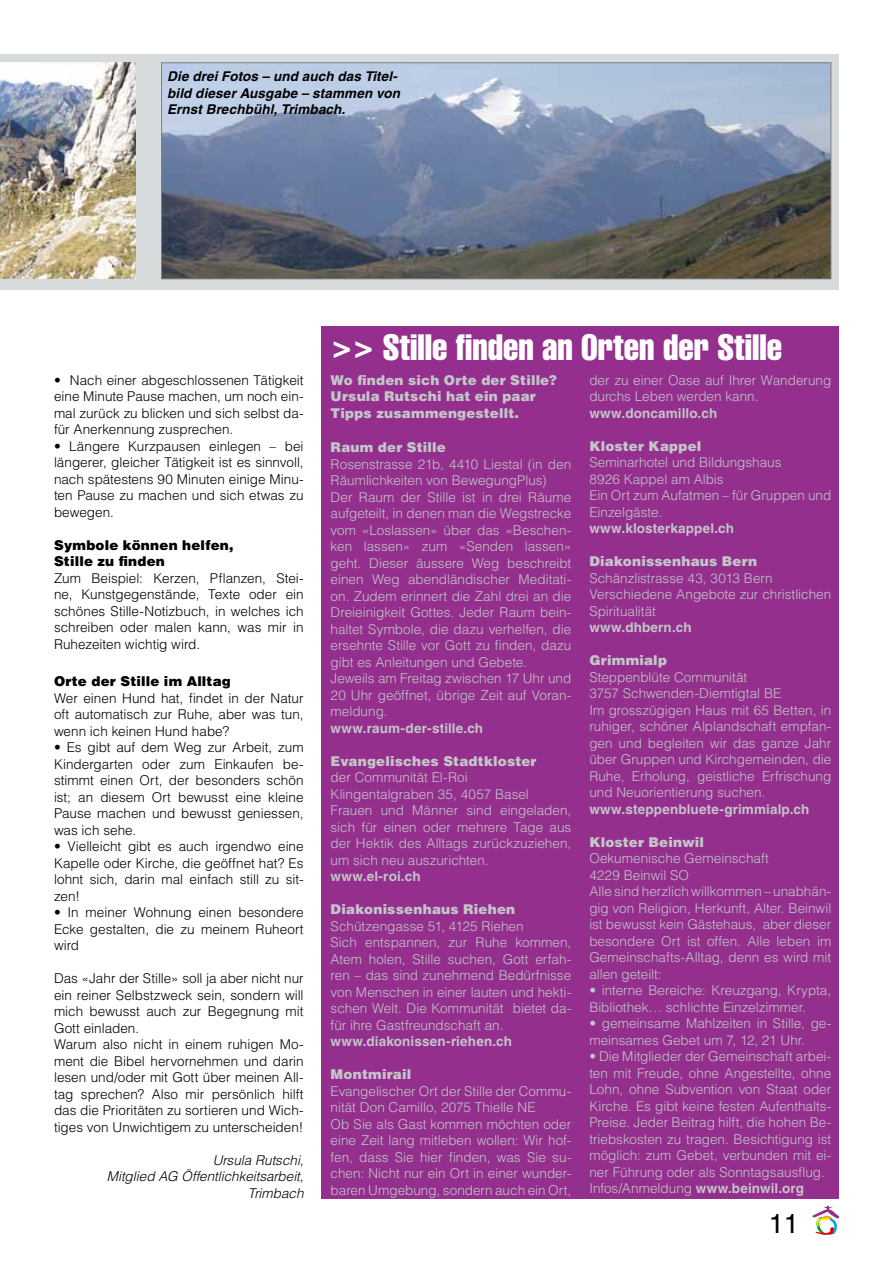
<style>
.page{position:relative;width:893px;height:1263px;background:#fff}
.page>*{position:absolute;margin:0;border:0;box-sizing:border-box;transform-origin:0 0}
.t1{font:extra-condensed 36px "Helvetica";color:#fff}
.t2{font:27px "Helvetica";color:#000}
.t3{font:300 13.5px/16.5px "Helvetica";color:#c3c5c8}
.t4{font:300 13.5px/16.5px "Helvetica";color:#000;text-align:justify}
.t5{font:italic 700 13.5px/16.5px "Helvetica";letter-spacing:.01em;color:#000}
.t6{font:900 13.5px/16.5px "Helvetica";letter-spacing:.015em;color:#c3c5c8}
.t7{font:italic 300 13.5px/16.5px "Helvetica";color:#000;text-align:right}
.s1{font-weight:900}
.s2{font-weight:700}
</style>
<div class="page">
<svg style="left:812px;top:1205px;width:27px;height:30px"></svg>
<div style="left:0;top:54px;width:839px;height:235px;background:#d8dbdc"></div>
<div style="left:322px;top:327px;width:517px;height:872px;background:#942f8e"></div>
<img style="left:163px;top:64px;width:666px;height:213px">
<div style="left:161px;top:62px;width:670px;height:217px;border:1px solid #818084"></div>
<img style="left:0;top:63px;width:136px;height:216px">
<p class="t5" style="left:167px;top:68px;width:234px">Die drei Fotos – und auch das Titel&shy;bild dieser Ausgabe – stammen von<br>Ernst Brechbühl, Trimbach.</p>
<p class="t4" style="left:54px;top:371px;width:251px">• Nach einer abgeschlossenen Tätigkeit eine Minute Pause machen, um noch ein&shy;mal zurück zu blicken und sich selbst da&shy;für Anerkennung zusprechen.</p>
<p class="t4" style="left:54px;top:437px;width:251px">• Längere Kurzpausen einlegen – bei längerer, gleicher Tätigkeit ist es sinnvoll, nach spätestens 90 Minuten einige Minu&shy;ten Pause zu machen und sich etwas zu bewegen.</p>
<p class="t4" style="left:54px;top:536px;width:251px;text-align:left"><span class="s1">Symbole können helfen,<br>Stille zu finden<br></span>Zum Beispiel: Kerzen, Pflanzen, Stei&shy;ne, Kunstgegenstände, Texte oder ein schönes Stille-Notizbuch, in welches ich schreiben oder malen kann, was mir in<br>Ruhezeiten wichtig wird.</p>
<p class="t4" style="left:54px;top:673px;width:251px;text-align:left"><span class="s1">Orte der Stille im Alltag<br></span>Wer einen Hund hat, findet in der Natur oft automatisch zur Ruhe, aber was tun, wenn ich keinen Hund habe?</p>
<p class="t4" style="left:54px;top:739px;width:251px">• Es gibt auf dem Weg zur Arbeit, zum Kindergarten oder zum Einkaufen be&shy;stimmt einen Ort, der besonders schön ist; an diesem Ort bewusst eine kleine Pause machen und bewusst geniessen, was ich sehe.</p>
<p class="t4" style="left:54px;top:838px;width:251px">• Vielleicht gibt es auch irgendwo eine Kapelle oder Kirche, die geöffnet hat? Es lohnt sich, darin mal einfach still zu sit&shy;zen!</p>
<p class="t4" style="left:54px;top:904px;width:251px">• In meiner Wohnung einen besondere Ecke gestalten, die zu meinem Ruheort wird</p>
<p class="t4" style="left:54px;top:970px;width:251px;text-align:left">Das «Jahr der Stille» soll ja aber nicht nur ein reiner Selbstzweck sein, sondern will mich bewusst auch zur Begegnung mit Gott einladen.<br>Warum also nicht in einem ruhigen Mo&shy;ment die Bibel hervornehmen und darin lesen und/oder mit Gott über meinen All&shy;tag sprechen? Also mir persönlich hilft das die Prioritäten zu sortieren und Wich&shy;tiges von Unwichtigem zu unterscheiden!</p>
<p class="t7" style="left:107px;top:1151px;width:198px">Ursula Rutschi,<br>Mitglied AG Öffentlichkeitsarbeit,<br>Trimbach</p>
<p class="t1" style="left:331px;top:325px;width:452px">&gt;&gt; Stille finden an Orten der Stille</p>
<p class="t6" style="left:331px;top:371px;width:228px">Wo finden sich Orte der Stille?<br>Ursula Rutschi hat ein paar<br>Tipps zusammengestellt.</p>
<p class="t3" style="left:331px;top:439px;width:242px"><span class="s1">Raum der Stille<br></span>Rosenstrasse 21b, 4410 Liestal (in den Räumlichkeiten von BewegungPlus)<br>Der Raum der Stille ist in drei Räume aufgeteilt, in denen man die Wegstrecke vom «Loslassen» über das «Beschen&shy;ken lassen» zum «Senden lassen» geht. Dieser äussere Weg beschreibt einen Weg abendländischer Meditati&shy;on. Zudem erinnert die Zahl drei an die Dreieinigkeit Gottes. Jeder Raum bein&shy;haltet Symbole, die dazu verhelfen, die ersehnte Stille vor Gott zu finden, dazu gibt es Anleitungen und Gebete.<br>Jeweils am Freitag zwischen 17 Uhr und 20 Uhr geöffnet, übrige Zeit auf Voran&shy;meldung.<br><span class="s2">www.raum-der-stille.ch</span></p>
<p class="t3" style="left:331px;top:752px;width:242px"><span class="s1">Evangelisches Stadtkloster<br></span>der Communität El-Roi<br>Klingentalgraben 35, 4057 Basel<br>Frauen und Männer sind eingeladen, sich für einen oder mehrere Tage aus der Hektik des Alltags zurückzuziehen, um sich neu auszurichten. <span class="s2">www.el-roi.ch</span></p>
<p class="t3" style="left:331px;top:901px;width:242px"><span class="s1">Diakonissenhaus Riehen </span>Schützengasse 51, 4125 Riehen<br>Sich entspannen, zur Ruhe kommen, Atem holen, Stille suchen, Gott erfah&shy;ren – das sind zunehmend Bedürfnisse von Menschen in einer lauten und hekti&shy;schen Welt. Die Kommunität bietet da&shy;für ihre Gastfreundschaft an. <span class="s2">www.diakonissen-riehen.ch</span></p>
<p class="t3" style="left:331px;top:1066px;width:242px"><span class="s1">Montmirail<br></span>Evangelischer Ort der Stille der Commu&shy;nität Don Camillo, 2075 Thielle NE<br>Ob Sie als Gast kommen möchten oder eine Zeit lang mitleben wollen: Wir hof&shy;fen, dass Sie hier finden, was Sie su&shy;chen: Nicht nur ein Ort in einer wunder&shy;baren Umgebung, sondern auch ein Ort,</p>
<p class="t3" style="left:589px;top:371px;width:244px">der zu einer Oase auf Ihrer Wanderung durchs Leben werden kann. <span class="s2">www.doncamillo.ch</span></p>
<p class="t3" style="left:589px;top:437px;width:243px"><span class="s1">Kloster Kappel<br></span>Seminarhotel und Bildungshaus<br>8926 Kappel am Albis<br>Ein Ort zum Aufatmen – für Gruppen und<br>Einzelgäste.<br><span class="s2">www.klosterkappel.ch</span></p>
<p class="t3" style="left:589px;top:553px;width:243px"><span class="s1">Diakonissenhaus Bern<br></span>Schänzlistrasse 43, 3013 Bern<br>Verschiedene Angebote zur christlichen<br>Spiritualität<br><span class="s2">www.dhbern.ch</span></p>
<p class="t3" style="left:589px;top:652px;width:243px"><span class="s1">Grimmialp<br></span>Steppenblüte Communität<br>3757 Schwenden-Diemtigtal BE<br>Im grosszügigen Haus mit 65 Betten, in ruhiger, schöner Alplandschaft empfan&shy;gen und begleiten wir das ganze Jahr über Gruppen und Kirchgemeinden, die<br>Ruhe, Erholung, geistliche Erfrischung und Neuorientierung suchen. <span class="s2">www.steppenbluete-grimmialp.ch</span></p>
<p class="t3" style="left:589px;top:833px;width:244px"><span class="s1">Kloster Beinwil<br></span>Oekumenische Gemeinschaft<br>4229 Beinwil SO<br>Alle sind herzlich willkommen – unabhän&shy;gig von Religion, Herkunft, Alter. Beinwil ist bewusst kein Gästehaus, aber dieser besondere Ort ist offen. Alle leben im<br>Gemeinschafts-Alltag, denn es wird mit allen geteilt:</p>
<p class="t3" style="left:589px;top:982px;width:243px">• interne Bereiche: Kreuzgang, Krypta,<br>Bibliothek… schlichte Einzelzimmer.</p>
<p class="t3" style="left:589px;top:1015px;width:243px">• gemeinsame Mahlzeiten in Stille, ge&shy;meinsames Gebet um 7, 12, 21 Uhr.</p>
<p class="t3" style="left:589px;top:1048px;width:244px">• Die Mitglieder der Gemeinschaft arbei&shy;ten mit Freude, ohne Angestellte, ohne Lohn, ohne Subvention von Staat oder Kirche. Es gibt keine festen Aufenthalts-Preise. Jeder Beitrag hilft, die hohen Be&shy;triebskosten zu tragen. Besichtigung ist möglich: zum Gebet, verbunden mit ei&shy;ner Führung oder als Sonntagsausflug.<br>Infos/Anmeldung <span class="s2">www.beinwil.org</span></p>
<p class="t2" style="left:769px;top:1208px;width:32px">11</p>
</div>
